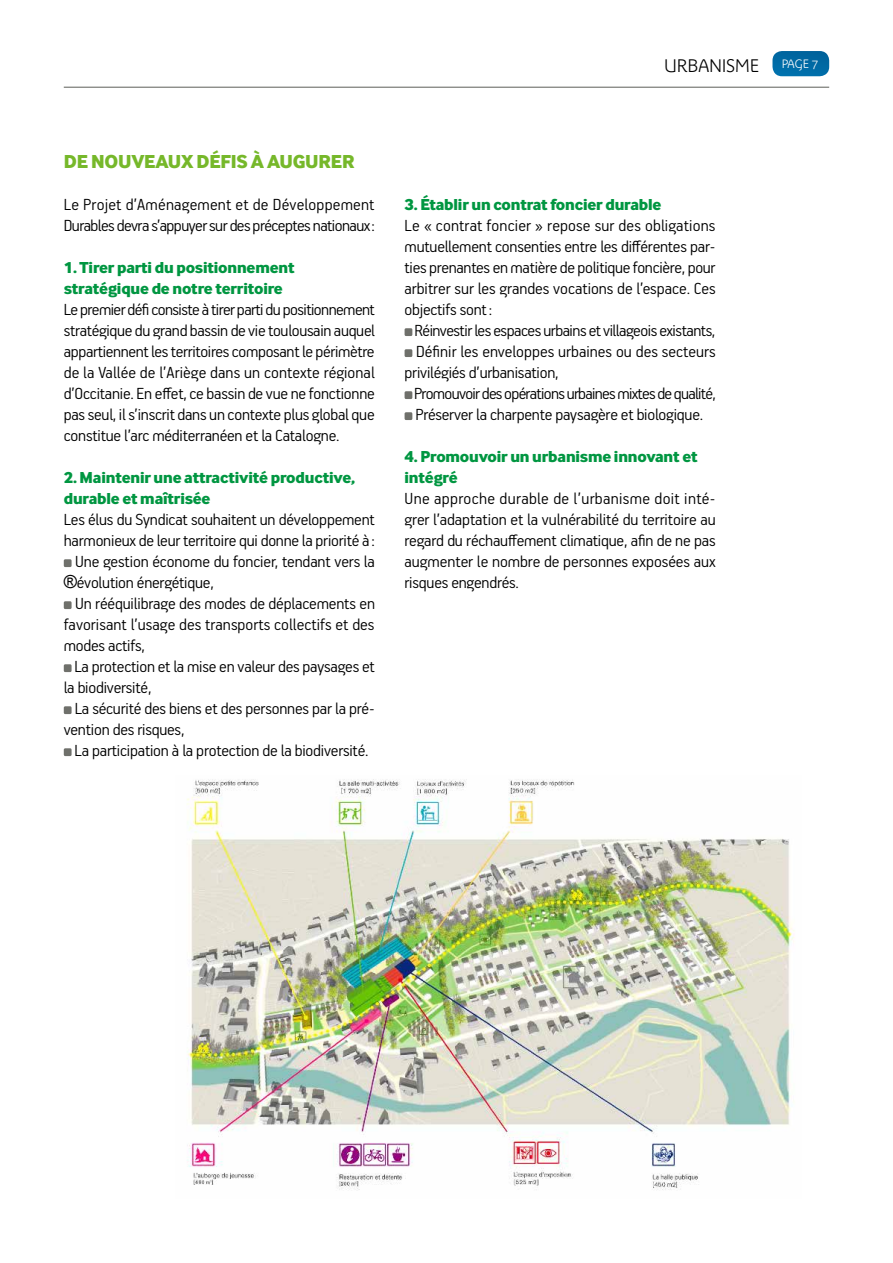
<style>
.page{position:relative;width:893px;height:1263px;background:#fff}
.page>*{position:absolute;margin:0;border:0;box-sizing:border-box;transform-origin:0 0}
.t1{font:19.5px "Inter Face X Bold";letter-spacing:-.01em;color:#76b82a}
.t2{font:300 18px/21px "PF Handbook Pro";letter-spacing:-.01em;color:#000;text-align:justify}
.t3{font:300 18px/21px "PF Handbook Pro";letter-spacing:-.03em;color:#000}
.t4{font:300 18px "PF Handbook Pro";letter-spacing:-.035em;color:#000}
.t5{font:300 18px "PF Handbook Pro";letter-spacing:.01em;color:#000}
.t6{font:700 18px "Parisine Plus Std Clair";letter-spacing:-.015em;color:#000}
.t7{font:16.5px/21px "Inter Face X Bold";letter-spacing:-.01em;color:#009641}
.s1{font-family:"Arial";font-weight:400}
</style>
<div class="page">
<svg style="left:772px;top:51px;width:57px;height:25px"></svg>
<hr style="left:64px;top:87px;width:765px;height:1px;background:#6f706b">
<div style="left:64px;top:559px;width:8px;height:8px;background:#6f706b;border-radius:2px"></div>
<div style="left:64px;top:601px;width:8px;height:8px;background:#6f706b;border-radius:2px"></div>
<div style="left:64px;top:664px;width:8px;height:8px;background:#6f706b;border-radius:2px"></div>
<div style="left:64px;top:706px;width:8px;height:8px;background:#6f706b;border-radius:2px"></div>
<div style="left:64px;top:748px;width:8px;height:8px;background:#6f706b;border-radius:2px"></div>
<div style="left:405px;top:328px;width:7px;height:8px;background:#6f706b;border-radius:2px"></div>
<div style="left:405px;top:349px;width:7px;height:8px;background:#6f706b;border-radius:2px"></div>
<div style="left:405px;top:391px;width:7px;height:8px;background:#6f706b;border-radius:2px"></div>
<div style="left:405px;top:412px;width:7px;height:8px;background:#6f706b;border-radius:2px"></div>
<img style="left:187px;top:779px;width:608px;height:411px">
<p class="t6" style="left:664px;top:56px;width:155px">URBANISME <sup>PAGE</sup> <sup>7</sup></p>
<p class="t1" style="left:64px;top:150px;width:292px">DE NOUVEAUX DÉFIS À AUGURER</p>
<p class="t3" style="left:64px;top:193px;width:313px">Le Projet d’Aménagement et de Développement<br>Durables devra s’appuyer sur des préceptes nationaux:</p>
<p class="t7" style="left:64px;top:257px;width:232px">1. Tirer parti du positionnement stratégique de notre territoire</p>
<p class="t2" style="left:64px;top:298px;width:313px">Le premier défi consiste à tirer parti du positionnement stratégique du grand bassin de vie toulousain auquel appartiennent les territoires composant le périmètre de la Vallée de l’Ariège dans un contexte régional d’Occitanie. En effet, ce bassin de vue ne fonctionne pas seul, il s’inscrit dans un contexte plus global que constitue l’arc méditerranéen et la Catalogne.</p>
<p class="t7" style="left:64px;top:467px;width:293px">2. Maintenir une attractivité productive, durable et maîtrisée</p>
<p class="t2" style="left:64px;top:508px;width:312px">Les élus du Syndicat souhaitent un développement</p>
<p class="t2" style="left:64px;top:529px;width:313px">harmonieux de leur territoire qui donne la priorité à :</p>
<p class="t2" style="left:75px;top:550px;width:301px">Une gestion économe du foncier, tendant vers la</p>
<p class="t2" style="left:64px;top:571px;width:152px"><span class="s1">®</span>évolution énergétique,</p>
<p class="t2" style="left:75px;top:592px;width:301px">Un rééquilibrage des modes de déplacements en</p>
<p class="t2" style="left:64px;top:613px;width:312px">favorisant l’usage des transports collectifs et des</p>
<p class="t2" style="left:64px;top:634px;width:83px">modes actifs,</p>
<p class="t2" style="left:74px;top:655px;width:302px">La protection et la mise en valeur des paysages et</p>
<p class="t2" style="left:64px;top:676px;width:89px">la biodiversité,</p>
<p class="t2" style="left:75px;top:697px;width:302px">La sécurité des biens et des personnes par la pré-</p>
<p class="t2" style="left:64px;top:718px;width:122px">vention des risques,</p>
<p class="t2" style="left:75px;top:739px;width:295px">La participation à la protection de la biodiversité.</p>
<p class="t7" style="left:405px;top:194px;width:258px">3. Établir un contrat foncier durable</p>
<p class="t5" style="left:405px;top:215px;width:312px">Le « contrat foncier » repose sur des obligations</p>
<p class="t2" style="left:405px;top:235px;width:313px">mutuellement consenties entre les différentes par-</p>
<p class="t2" style="left:405px;top:256px;width:312px">ties prenantes en matière de politique foncière, pour</p>
<p class="t2" style="left:405px;top:277px;width:313px">arbitrer sur les grandes vocations de l’espace. Ces</p>
<p class="t2" style="left:405px;top:298px;width:89px">objectifs sont:</p>
<p class="t2" style="left:414px;top:319px;width:302px">Réinvestir les espaces urbains et villageois existants,</p>
<p class="t2" style="left:416px;top:340px;width:301px">Définir les enveloppes urbaines ou des secteurs</p>
<p class="t2" style="left:405px;top:361px;width:156px">privilégiés d’urbanisation,</p>
<p class="t4" style="left:414px;top:383px;width:303px">Promouvoir des opérations urbaines mixtes de qualité,</p>
<p class="t2" style="left:415px;top:403px;width:289px">Préserver la charpente paysagère et biologique.</p>
<p class="t7" style="left:405px;top:446px;width:295px">4. Promouvoir un urbanisme innovant et intégré</p>
<p class="t2" style="left:405px;top:487px;width:313px">Une approche durable de l’urbanisme doit inté&shy;grer l’adaptation et la vulnérabilité du territoire au regard du réchauffement climatique, afin de ne pas augmenter le nombre de personnes exposées aux risques engendrés.</p>
</div>
